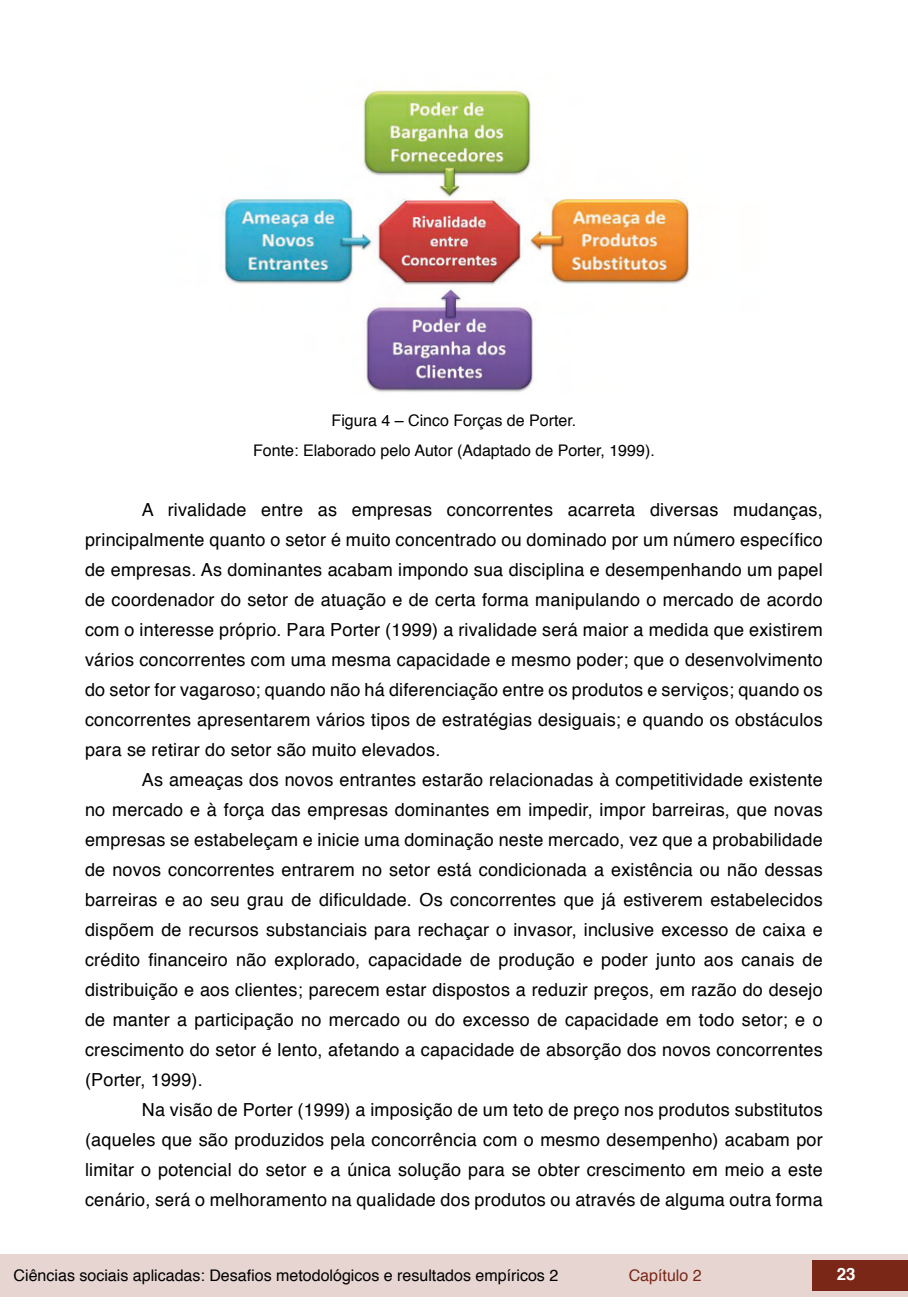
<style>
.page{position:relative;width:908px;height:1304px;background:#fff}
.page>*{position:absolute;margin:0;border:0;box-sizing:border-box;transform-origin:0 0}
.t1{font:18px/30px "Helvetica";letter-spacing:.01em;color:#000;text-align:justify}
.t2{font:700 16.8px "Helvetica";color:#fff}
.t3{font:16px/30.6px "Helvetica";color:#000;text-align:center}
.t4{font:16px "Helvetica";color:#7a2717}
</style>
<div class="page">
<div style="left:0;top:1254px;width:906px;height:43px;background:#e6d5d1"></div>
<div style="left:812px;top:1261px;width:95px;height:30px;background:#7a2717"></div>
<img style="left:220px;top:86px;width:469px;height:306px">
<p class="t3" style="left:253px;top:405px;width:403px">Figura 4 – Cinco Forças de Porter.<br>Fonte: Elaborado pelo Autor (Adaptado de Porter, 1999).</p>
<p class="t1" style="left:85px;top:495px;width:738px;text-indent:57px">A rivalidade entre as empresas concorrentes acarreta diversas mudanças, principalmente quanto o setor é muito concentrado ou dominado por um número específico de empresas. As dominantes acabam impondo sua disciplina e desempenhando um papel de coordenador do setor de atuação e de certa forma manipulando o mercado de acordo com o interesse próprio. Para Porter (1999) a rivalidade será maior a medida que existirem vários concorrentes com uma mesma capacidade e mesmo poder; que o desenvolvimento do setor for vagaroso; quando não há diferenciação entre os produtos e serviços; quando os concorrentes apresentarem vários tipos de estratégias desiguais; e quando os obstáculos para se retirar do setor são muito elevados.</p>
<p class="t1" style="left:85px;top:765px;width:738px;text-indent:57px">As ameaças dos novos entrantes estarão relacionadas à competitividade existente no mercado e à força das empresas dominantes em impedir, impor barreiras, que novas empresas se estabeleçam e inicie uma dominação neste mercado, vez que a probabilidade de novos concorrentes entrarem no setor está condicionada a existência ou não dessas barreiras e ao seu grau de dificuldade. Os concorrentes que já estiverem estabelecidos dispõem de recursos substanciais para rechaçar o invasor, inclusive excesso de caixa e crédito financeiro não explorado, capacidade de produção e poder junto aos canais de distribuição e aos clientes; parecem estar dispostos a reduzir preços, em razão do desejo de manter a participação no mercado ou do excesso de capacidade em todo setor; e o crescimento do setor é lento, afetando a capacidade de absorção dos novos concorrentes (Porter, 1999).</p>
<p class="t1" style="left:85px;top:1095px;width:738px;text-indent:57px">Na visão de Porter (1999) a imposição de um teto de preço nos produtos substitutos (aqueles que são produzidos pela concorrência com o mesmo desempenho) acabam por limitar o potencial do setor e a única solução para se obter crescimento em meio a este cenário, será o melhoramento na qualidade dos produtos ou através de alguma outra forma</p>
<p class="t3" style="left:14px;top:1260px;width:546px">Ciências sociais aplicadas: Desafios metodológicos e resultados empíricos 2</p>
<p class="t4" style="left:628px;top:1263px;width:74px">Capítulo 2</p>
<p class="t2" style="left:836px;top:1261px;width:20px">23</p>
</div>
